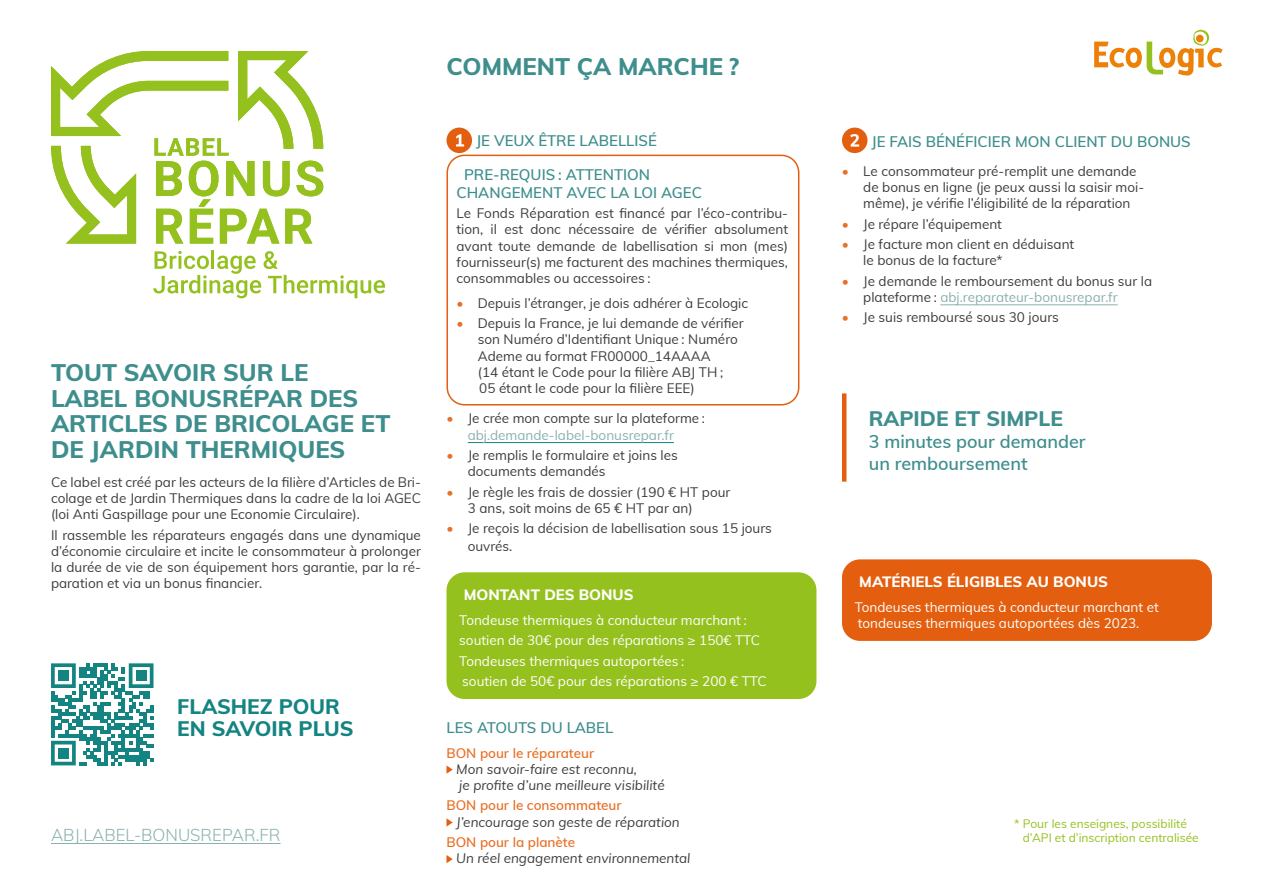
<style>
.page{position:relative;width:1263px;height:893px;background:#fff}
.page>*{position:absolute;margin:0;border:0;box-sizing:border-box;transform-origin:0 0}
.t1{font:800 24px/25.5px "Muli";color:#3e8e8d}
.t2{font:800 21px/22.5px "Muli";color:#138482}
.t3{font:800 21px "Muli";color:#3e8e8d}
.t4{font:600 18px/21.6px "Muli";color:#3e8e8d}
.t5{font:300 16.8px "Muli";color:#8ab0b0}
.t6{font:600 15px/18px "Muli";color:#3e8e8d}
.t7{font:800 15px "Muli";color:#fff}
.t8{font:13.5px/16.2px "Muli";color:#3c3c3b}
.t9{font:13.5px/20.4px "Muli";color:#fff}
.t10{font:italic 13.5px/16.2px "Muli";color:#3c3c3b}
.t11{font:600 13.5px "Muli";color:#e77028}
.t12{font:12px/14.4px "Muli";color:#95c11f}
.s1{color:#e77028}
.s2{color:#8ab0b0}
</style>
<div class="page">
<div style="left:842px;top:559px;width:370px;height:82px;background:#e35f0f;border-radius:18px"></div>
<hr style="left:842px;top:393px;width:4px;height:89px;background:#e35f0f">
<svg style="left:1094px;top:30px;width:128px;height:46px"></svg>
<hr style="left:51px;top:843px;width:230px;height:1px;background:#8ab0b0">
<hr style="left:940px;top:304px;width:178px;height:1px;background:#8ab0b0">
<div style="left:842px;top:128px;width:25px;height:25px;background:#e35f0f;border-radius:50%"></div>
<svg style="left:850px;top:134px;width:9px;height:13px"></svg>
<div style="left:446px;top:128px;width:26px;height:25px;background:#e35f0f;border-radius:50%"></div>
<svg style="left:456px;top:134px;width:8px;height:13px"></svg>
<div style="left:446px;top:155px;width:353px;height:250px;border:2px solid #e35f0f;border-radius:17px"></div>
<hr style="left:468px;top:442px;width:206px;height:1px;background:#138482">
<div style="left:446px;top:572px;width:370px;height:127px;background:#95c11f;border-radius:18px"></div>
<svg style="left:446px;top:765px;width:7px;height:9px"></svg>
<svg style="left:446px;top:818px;width:7px;height:9px"></svg>
<svg style="left:446px;top:855px;width:7px;height:8px"></svg>
<svg style="left:51px;top:51px;width:272px;height:193px"></svg>
<svg style="left:153px;top:250px;width:232px;height:48px"></svg>
<svg style="left:51px;top:663px;width:102px;height:102px"></svg>
<div style="left:58px;top:670px;width:11px;height:11px;background:#138482"></div>
<div style="left:136px;top:670px;width:10px;height:11px;background:#138482"></div>
<div style="left:58px;top:748px;width:11px;height:10px;background:#138482"></div>
<h1 class="t1" style="left:51px;top:359px;width:341px">TOUT SAVOIR SUR LE<br>LABEL BONUSRÉPAR DES<br>ARTICLES DE BRICOLAGE ET<br>DE JARDIN THERMIQUES</h1>
<p class="t8" style="left:51px;top:473px;width:371px;text-align:justify">Ce label est créé par les acteurs de la filière d’Articles de Bri&shy;colage et de Jardin Thermiques dans la cadre de la loi AGEC (loi Anti Gaspillage pour une Economie Circulaire).</p>
<p class="t8" style="left:51px;top:526px;width:371px;text-align:justify">Il rassemble les réparateurs engagés dans une dynamique d’économie circulaire et incite le consommateur à prolonger la durée de vie de son équipement hors garantie, par la ré&shy;paration et via un bonus financier.</p>
<h2 class="t2" style="left:177px;top:694px;width:178px">FLASHEZ POUR<br>EN SAVOIR PLUS</h2>
<p class="t5" style="left:51px;top:822px;width:231px">ABJ.LABEL-BONUSREPAR.FR</p>
<h1 class="t1" style="left:446px;top:53px;width:294px">COMMENT ÇA MARCHE ?</h1>
<p class="t6" style="left:476px;top:130px;width:182px">JE VEUX ÊTRE LABELLISÉ</p>
<p class="t6" style="left:456px;top:165px;width:247px;text-indent:8px">PRE-REQUIS : ATTENTION<br>CHANGEMENT AVEC LA LOI AGEC</p>
<p class="t8" style="left:456px;top:205px;width:333px;text-align:justify">Le Fonds Réparation est financé par l’éco-contribu&shy;tion, il est donc nécessaire de vérifier absolument avant toute demande de labellisation si mon (mes) fournisseur(s) me facturent des machines thermiques, consommables ou accessoires :</p>
<p class="t8" style="left:456px;top:294px;width:293px"><span class="s1">•</span> Depuis l’étranger, je dois adhérer à Ecologic</p>
<p class="t8" style="left:478px;top:314px;width:268px;text-indent:-21px"><span class="s1">•</span> Depuis la France, je lui demande de vérifier son Numéro d’Identifiant Unique : Numéro Ademe au format FR00000_14AAAA<br>(14 étant le Code pour la filière ABJ TH ;<br>05 étant le code pour la filière EEE)</p>
<p class="t8" style="left:468px;top:410px;width:239px;text-indent:-21px"><span class="s1">•</span> Je crée mon compte sur la plateforme : <span class="s2">abj.demande-label-bonusrepar.fr</span></p>
<p class="t8" style="left:468px;top:446px;width:212px;text-indent:-21px"><span class="s1">•</span> Je remplis le formulaire et joins les documents demandés</p>
<p class="t8" style="left:468px;top:483px;width:264px;text-indent:-21px"><span class="s1">•</span> Je règle les frais de dossier (190 € HT pour<br>3 ans, soit moins de 65 € HT par an)</p>
<p class="t8" style="left:468px;top:519px;width:306px;line-height:18px;text-indent:-21px"><span class="s1">•</span> Je reçois la décision de labellisation sous 15 jours ouvrés.</p>
<p class="t7" style="left:464px;top:584px;width:171px">MONTANT DES BONUS</p>
<p class="t9" style="left:459px;top:609px;width:309px">Tondeuse thermiques à conducteur marchant : soutien de 30€ pour des réparations ≥ 150€ TTC Tondeuses thermiques autoportées :<br>soutien de 50€ pour des réparations ≥ 200 € TTC</p>
<p class="t6" style="left:446px;top:718px;width:168px">LES ATOUTS DU LABEL</p>
<p class="t11" style="left:446px;top:743px;width:149px">BON pour le réparateur</p>
<p class="t10" style="left:456px;top:760px;width:210px">Mon savoir-faire est reconnu,<br>je profite d’une meilleure visibilité</p>
<p class="t11" style="left:446px;top:796px;width:177px">BON pour le consommateur</p>
<p class="t10" style="left:456px;top:813px;width:225px">J’encourage son geste de réparation</p>
<p class="t11" style="left:446px;top:832px;width:130px">BON pour la planète</p>
<p class="t10" style="left:456px;top:850px;width:236px">Un réel engagement environnemental</p>
<p class="t6" style="left:871px;top:132px;width:321px">JE FAIS BÉNÉFICIER MON CLIENT DU BONUS</p>
<p class="t8" style="left:863px;top:162px;width:282px;text-indent:-21px"><span class="s1">•</span> Le consommateur pré-remplit une demande de bonus en ligne (je peux aussi la saisir moi&shy;même), je vérifie l’éligibilité de la réparation</p>
<p class="t8" style="left:842px;top:215px;width:162px"><span class="s1">•</span> Je répare l’équipement</p>
<p class="t8" style="left:863px;top:235px;width:213px;text-indent:-21px"><span class="s1">•</span> Je facture mon client en déduisant le bonus de la facture*</p>
<p class="t8" style="left:863px;top:272px;width:290px;text-indent:-21px"><span class="s1">•</span> Je demande le remboursement du bonus sur la plateforme : <span class="s2">abj.reparateur-bonusrepar.fr</span></p>
<p class="t8" style="left:842px;top:309px;width:218px"><span class="s1">•</span> Je suis remboursé sous 30 jours</p>
<h2 class="t3" style="left:869px;top:404px;width:196px">RAPIDE ET SIMPLE</h2>
<h3 class="t4" style="left:869px;top:430px;width:218px">3 minutes pour demander un remboursement</h3>
<p class="t7" style="left:859px;top:571px;width:250px">MATÉRIELS ÉLIGIBLES AU BONUS</p>
<p class="t9" style="left:855px;top:598px;width:305px;line-height:16.2px">Tondeuses thermiques à conducteur marchant et tondeuses thermiques autoportées dès 2023.</p>
<p class="t12" style="left:1023px;top:815px;width:178px;text-indent:-9px">* Pour les enseignes, possibilité d’API et d’inscription centralisée</p>
</div>
